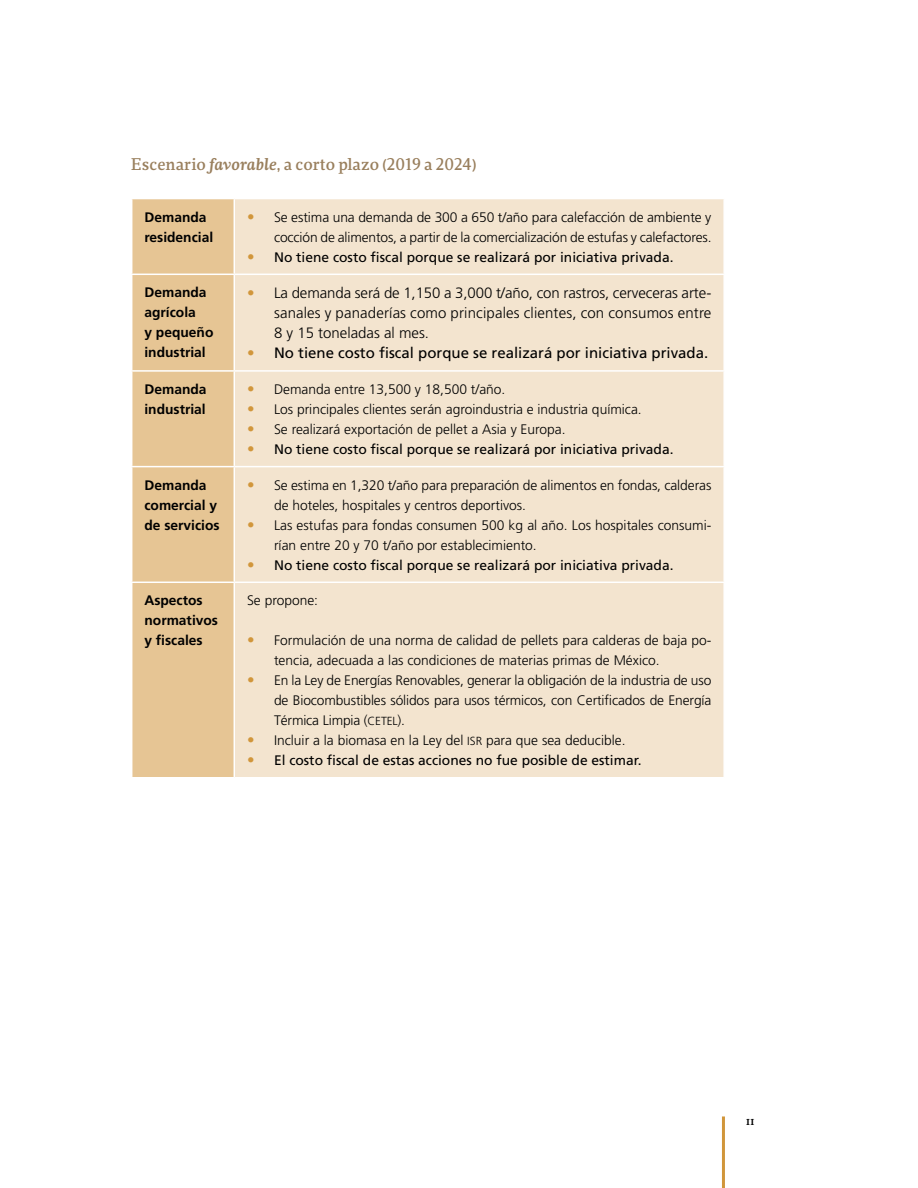
<style>
.page{position:relative;width:918px;height:1188px;background:#fff}
.page>*{position:absolute;margin:0;border:0;box-sizing:border-box;transform-origin:0 0}
.t1{font:500 16.2px "Dorica";color:#997f5d}
.t2{font:300 15px/20px "Frutiger";letter-spacing:.01em;color:#000;text-align:justify}
.t3{font:15px "Frutiger";color:#000}
.t4{font:300 13.8px/20px "Frutiger";color:#000}
.t5{font:700 13.8px/20px "Frutiger";color:#000}
.t6{font:13.8px "Frutiger LT Std";color:#000}
.t7{font:13.8px "Frutiger";color:#000}
.t8{font:500 12px "Dorica";color:#000}
.s1{font-weight:600;font-style:italic}
.s2{font-weight:400;font-size:15px;color:#d1963b}
.s3{font-size:15px;color:#d1963b}
.s4{font-weight:400;color:#d1963b}
.s5{color:#d1963b}
.s6{font-family:"Frutiger";font-size:15px;color:#d1963b}
.s7{font-family:"Frutiger Light SC850";font-weight:400;font-size:11.7px}
</style>
<div class="page">
<hr style="left:722px;top:1116px;width:3px;height:72px;background:#d1963b">
<div style="left:132px;top:199px;width:102px;height:578px;background:#e6c594"></div>
<div style="left:235px;top:199px;width:488px;height:578px;background:#f3e4cf"></div>
<hr style="left:131px;top:274px;width:103px;height:1px;background:#fff">
<hr style="left:234px;top:274px;width:491px;height:1px;background:#fff">
<hr style="left:131px;top:370px;width:103px;height:2px;background:#fff">
<hr style="left:234px;top:370px;width:491px;height:2px;background:#fff">
<hr style="left:131px;top:466px;width:103px;height:1px;background:#fff">
<hr style="left:234px;top:466px;width:491px;height:1px;background:#fff">
<hr style="left:131px;top:582px;width:103px;height:1px;background:#fff">
<hr style="left:234px;top:582px;width:491px;height:1px;background:#fff">
<p class="t1" style="left:131px;top:153px;width:347px">Escenario <span class="s1">favorable</span>, a corto plazo (2019 a 2024)</p>
<p class="t5" style="left:144px;top:207px;width:70px">Demanda residencial</p>
<p class="t4" style="left:247px;top:207px;width:466px;text-align:right"><span class="s2">•</span> Se estima una demanda de 300 a 650 t/año para calefacción de ambiente y cocción de alimentos, a partir de la comercialización de estufas y calefactores.</p>
<p class="t7" style="left:247px;top:249px;width:428px"><span class="s3">•</span> No tiene costo fiscal porque se realizará por iniciativa privada.</p>
<p class="t5" style="left:144px;top:283px;width:71px">Demanda agrícola<br>y pequeño industrial</p>
<p class="t2" style="left:274px;top:283px;width:439px;text-indent:-27px"><span class="s4">•</span> La demanda será de 1,150 a 3,000 t/año, con rastros, cerveceras arte&shy;sanales y panaderías como principales clientes, con consumos entre 8 y 15 toneladas al mes.</p>
<p class="t3" style="left:247px;top:344px;width:463px"><span class="s5">•</span> No tiene costo fiscal porque se realizará por iniciativa privada.</p>
<p class="t5" style="left:144px;top:379px;width:64px">Demanda industrial</p>
<p class="t4" style="left:247px;top:379px;width:260px"><span class="s2">•</span> Demanda entre 13,500 y 18,500 t/año.</p>
<p class="t4" style="left:247px;top:399px;width:396px"><span class="s2">•</span> Los principales clientes serán agroindustria e industria química.</p>
<p class="t4" style="left:247px;top:419px;width:320px"><span class="s2">•</span> Se realizará exportación de pellet a Asia y Europa.</p>
<p class="t6" style="left:247px;top:441px;width:428px"><span class="s6">•</span> No tiene costo fiscal porque se realizará por iniciativa privada.</p>
<p class="t5" style="left:144px;top:475px;width:77px">Demanda comercial y de servicios</p>
<p class="t4" style="left:274px;top:475px;width:439px;text-indent:-27px"><span class="s2">•</span> Se estima en 1,320 t/año para preparación de alimentos en fondas, calderas de hoteles, hospitales y centros deportivos.</p>
<p class="t4" style="left:274px;top:515px;width:439px;text-indent:-27px"><span class="s2">•</span> Las estufas para fondas consumen 500 kg al año. Los hospitales consumi&shy;rían entre 20 y 70 t/año por establecimiento.</p>
<p class="t6" style="left:247px;top:557px;width:428px"><span class="s6">•</span> No tiene costo fiscal porque se realizará por iniciativa privada.</p>
<p class="t5" style="left:144px;top:591px;width:75px">Aspectos normativos y fiscales</p>
<p class="t4" style="left:247px;top:591px;width:73px">Se propone:</p>
<p class="t4" style="left:274px;top:631px;width:439px;text-indent:-27px"><span class="s2">•</span> Formulación de una norma de calidad de pellets para calderas de baja po&shy;tencia, adecuada a las condiciones de materias primas de México.</p>
<p class="t4" style="left:274px;top:671px;width:439px;text-align:justify;text-indent:-27px"><span class="s2">•</span> En la Ley de Energías Renovables, generar la obligación de la industria de uso de Biocombustibles sólidos para usos térmicos, con Certificados de Energía Térmica Limpia (<span class="s7">CETEL</span>).</p>
<p class="t4" style="left:247px;top:731px;width:380px"><span class="s2">•</span> Incluir a la biomasa en la Ley del <span class="s7">ISR</span> para que sea deducible.</p>
<p class="t7" style="left:247px;top:752px;width:396px"><span class="s3">•</span> El costo fiscal de estas acciones no fue posible de estimar.</p>
<p class="t8" style="left:746px;top:1113px;width:11px">11</p>
</div>
